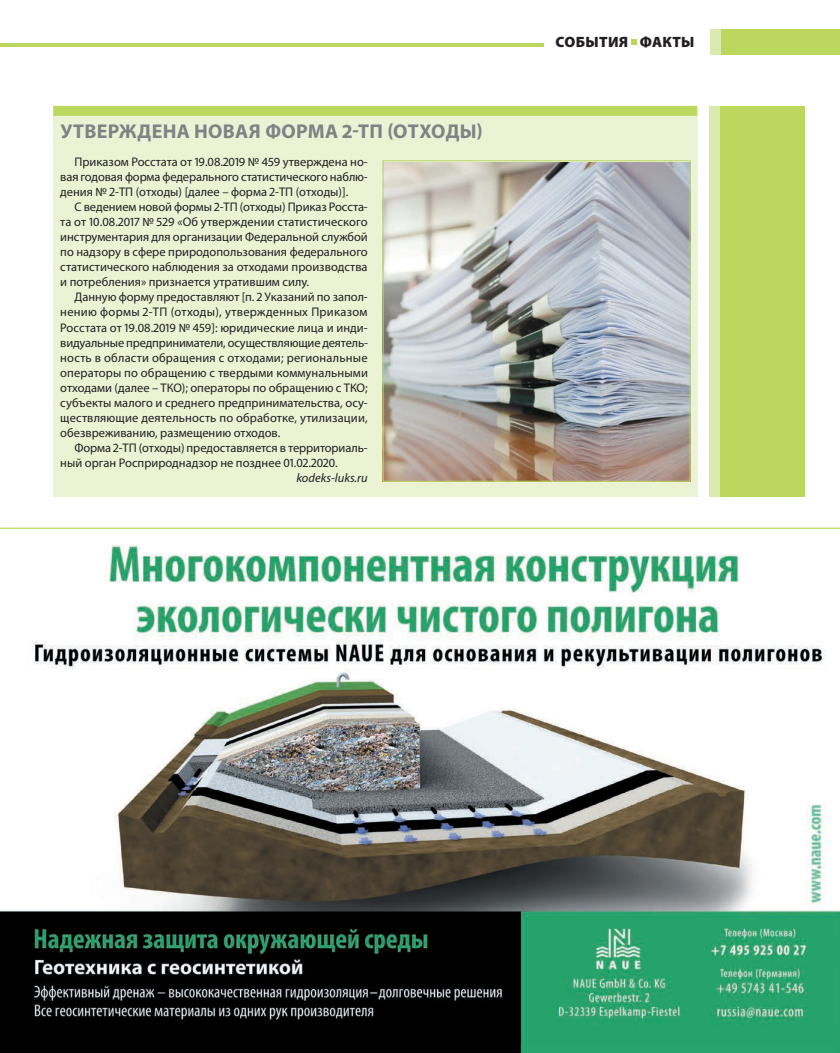
<style>
.page{position:relative;width:840px;height:1053px;background:#fff}
.page>*{position:absolute;margin:0;border:0;box-sizing:border-box;transform-origin:0 0}
.t1{font:700 20px "Myriad Pro";letter-spacing:.015em;color:#808285}
.t2{font:15px "Myriad Pro Black 2";letter-spacing:.02em;color:#231f20}
.t3{font:12.5px/15px "Myriad Pro Regular 2";color:#231f20;text-align:justify}
.t4{font:italic 12.5px "Myriad Pro";color:#231f20}
</style>
<div class="page">
<div style="left:721px;top:29px;width:119px;height:26px;background:#bbd75e"></div>
<svg style="left:631px;top:39px;width:6px;height:5px"></svg>
<hr style="left:0;top:43px;width:543px;height:4px;background:#bbd75e">
<div style="left:711px;top:29px;width:10px;height:26px;background:#dce9ae"></div>
<div style="left:719px;top:106px;width:85px;height:390px;background:#bbd75e"></div>
<div style="left:709px;top:106px;width:10px;height:390px;background:#dce9ae"></div>
<div style="left:53px;top:116px;width:644px;height:380px;background:#ebf3d4"></div>
<div style="left:53px;top:106px;width:644px;height:10px;background:#bbd75e"></div>
<img style="left:385px;top:162px;width:303px;height:317px">
<div style="left:383px;top:160px;width:307px;height:321px;border:1px solid #bbd75e"></div>
<img style="left:0;top:544px;width:840px;height:508px">
<hr style="left:0;top:527px;width:840px;height:2px;background:#bbd75e">
<h1 class="t1" style="left:60px;top:118px;width:424px">УТВЕРЖДЕНА НОВАЯ ФОРМА 2-ТП (ОТХОДЫ)</h1>
<p class="t3" style="left:60px;top:154px;width:309px;text-indent:14px">Приказом Росстата от 19.08.2019 № 459 утверждена но&shy;вая годовая форма федерального статистического наблю&shy;дения № 2-ТП (отходы) [далее – форма 2-ТП (отходы)].</p>
<p class="t3" style="left:60px;top:199px;width:309px;text-indent:14px">С ведением новой формы 2-ТП (отходы) Приказ Росста&shy;та от 10.08.2017 № 529 «Об утверждении статистического инструментария для организации Федеральной службой по надзору в сфере природопользования федерального статистического наблюдения за отходами производства и потребления» признается утратившим силу.</p>
<p class="t3" style="left:60px;top:289px;width:309px;text-indent:14px">Данную форму предоставляют [п. 2 Указаний по запол&shy;нению формы 2-ТП (отходы), утвержденных Приказом Росстата от 19.08.2019 № 459]: юридические лица и инди&shy;видуальные предприниматели, осуществляющие деятель&shy;ность в области обращения с отходами; региональные операторы по обращению с твердыми коммунальными отходами (далее – ТКО); операторы по обращению с ТКО; субъекты малого и среднего предпринимательства, осу&shy;ществляющие деятельность по обработке, утилизации, обезвреживанию, размещению отходов.</p>
<p class="t3" style="left:60px;top:439px;width:309px;text-indent:14px">Форма 2-ТП (отходы) предоставляется в территориаль&shy;ный орган Росприроднадзор не позднее 01.02.2020.</p>
<p class="t4" style="left:296px;top:469px;width:73px">kodeks-luks.ru</p>
<p class="t2" style="left:555px;top:32px;width:141px">СОБЫТИЯ ФАКТЫ</p>
</div>
